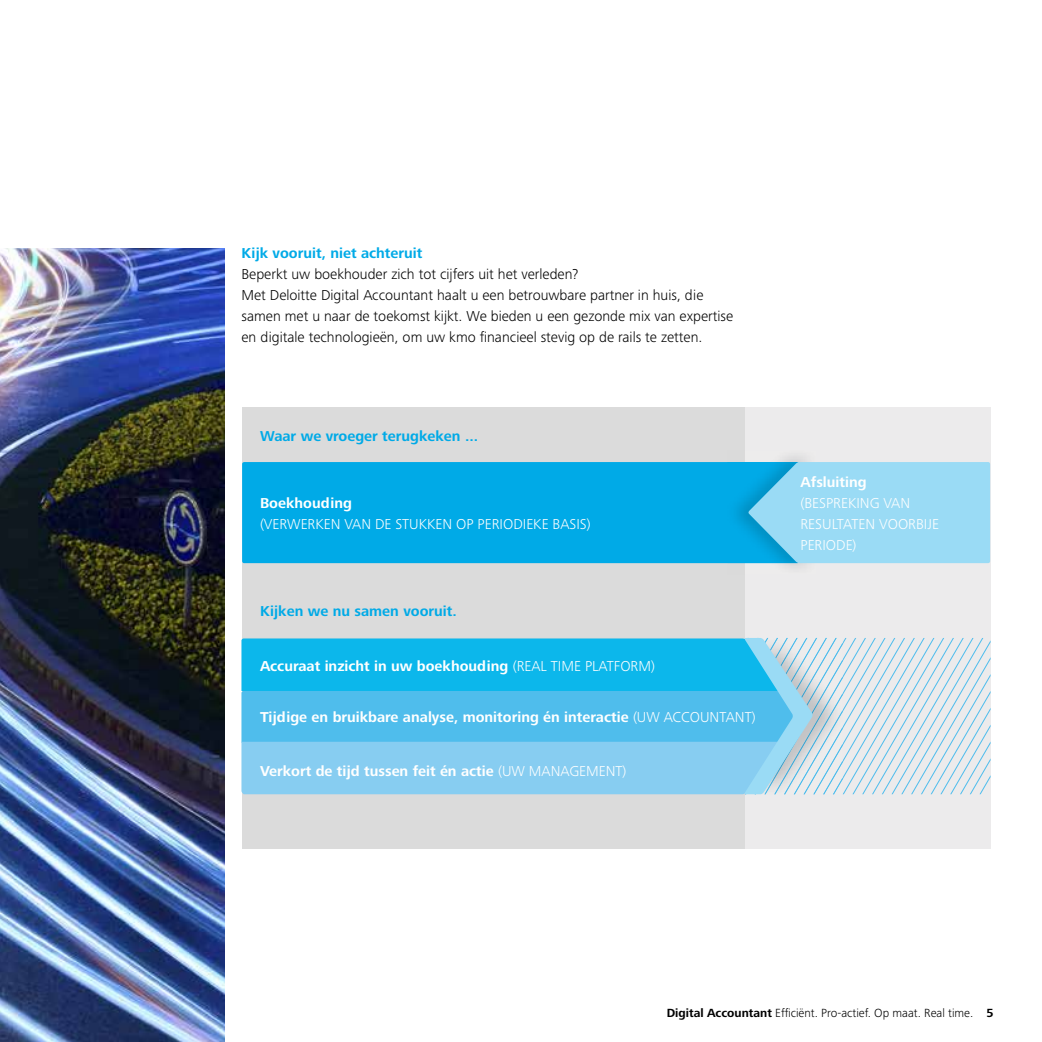
<style>
.page{position:relative;width:1042px;height:1042px;background:#fff}
.page>*{position:absolute;margin:0;border:0;box-sizing:border-box;transform-origin:0 0}
.t1{font:300 14.88px/21px "Frutiger Next Pro";color:#000}
.t2{font:700 14.88px "Frutiger Next Pro";color:#fff}
.t3{font:300 14.88px/21px "Frutiger Next Pro";color:#fff}
.t4{font:700 14.88px "Frutiger Next Pro";color:#00aae7}
.t5{font:300 12.25px "Frutiger Next Pro";color:#000}
.s1{font-weight:300}
.s2{font-weight:700}
</style>
<div class="page">
<div style="left:242px;top:407px;width:515px;height:441px;background:#dbdbdb"></div>
<div style="left:745px;top:407px;width:245px;height:441px;background:#ecebec"></div>
<div style="left:242px;top:462px;width:485px;height:101px;background:#00aae7"></div>
<img style="left:727px;top:456px;width:89px;height:112px">
<img style="left:727px;top:462px;width:21px;height:101px">
<svg style="left:748px;top:462px;width:242px;height:101px;background:#8ad4f2"></svg>
<svg style="left:241px;top:638px;width:749px;height:156px"></svg>
<img style="left:0;top:248px;width:225px;height:794px">
<p class="t4" style="left:241px;top:244px;width:182px">Kijk vooruit, niet achteruit</p>
<p class="t1" style="left:241px;top:264px;width:493px">Beperkt uw boekhouder zich tot cijfers uit het verleden?<br>Met Deloitte Digital Accountant haalt u een betrouwbare partner in huis, die samen met u naar de toekomst kijkt. We bieden u een gezonde mix van expertise en digitale technologieën, om uw kmo financieel stevig op de rails te zetten.</p>
<p class="t4" style="left:260px;top:428px;width:220px">Waar we vroeger terugkeken ...</p>
<p class="t2" style="left:260px;top:495px;width:93px">Boekhouding</p>
<p class="t3" style="left:260px;top:514px;width:332px">(VERWERKEN VAN DE STUKKEN OP PERIODIEKE BASIS)</p>
<p class="t4" style="left:260px;top:603px;width:198px">Kijken we nu samen vooruit.</p>
<p class="t2" style="left:260px;top:657px;width:396px">Accuraat inzicht in uw boekhouding <span class="s1">(REAL TIME PLATFORM)</span></p>
<p class="t2" style="left:260px;top:709px;width:497px">Tijdige en bruikbare analyse, monitoring én interactie <span class="s1">(UW ACCOUNTANT)</span></p>
<p class="t2" style="left:260px;top:762px;width:368px">Verkort de tijd tussen feit én actie <span class="s1">(UW MANAGEMENT)</span></p>
<p class="t2" style="left:800px;top:474px;width:68px">Afsluiting</p>
<p class="t3" style="left:800px;top:493px;width:140px">(BESPREKING VAN<br>RESULTATEN VOORBIJE<br>PERIODE)</p>
<p class="t5" style="left:667px;top:1006px;width:328px"><span class="s2">Digital Accountant</span> Efficiënt. Pro-actief. Op maat. Real time. <span class="s2">5</span></p>
</div>
